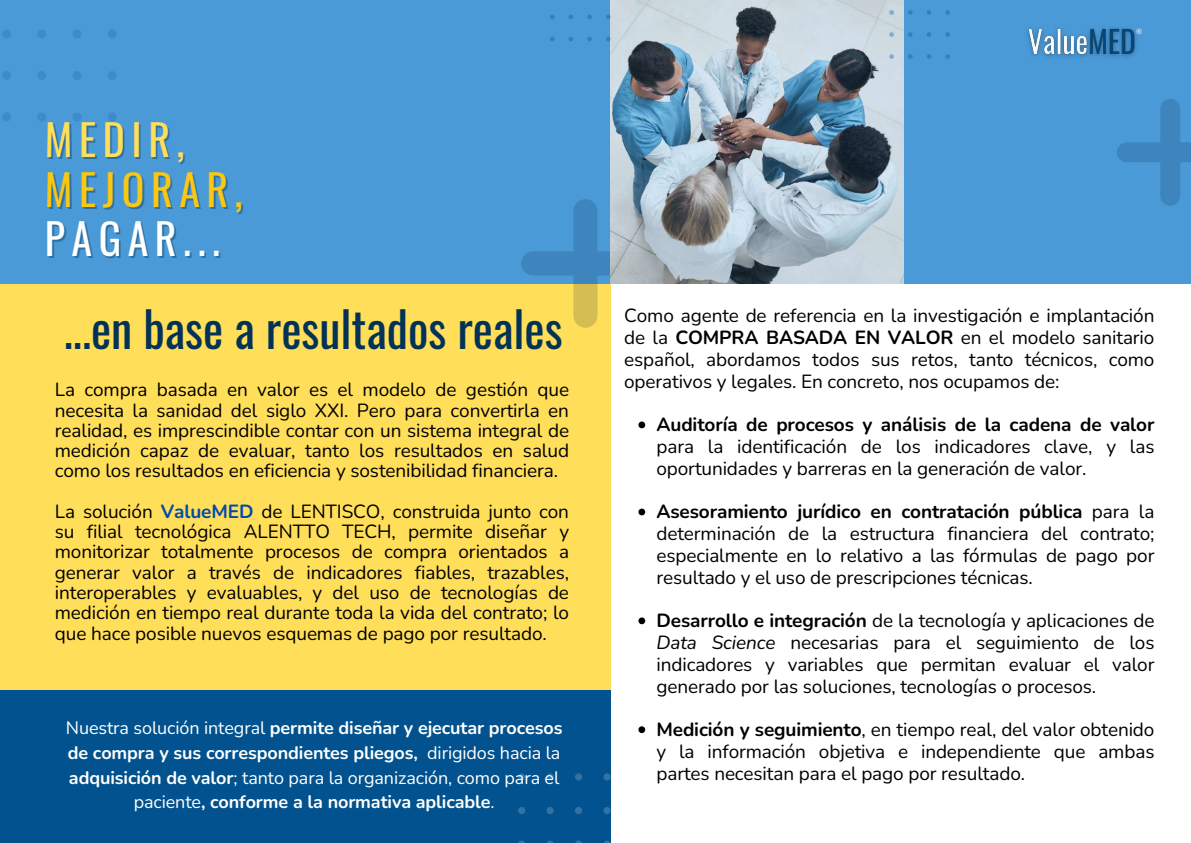
<style>
.page{position:relative;width:1191px;height:843px;background:#fff}
.page>*{position:absolute;margin:0;border:0;box-sizing:border-box;transform-origin:0 0}
.t1{font:48px "Oswald";color:#023257}
.t2{font:42px "Oswald";letter-spacing:.155em;color:#fac712}
.t3{font:42px "Oswald";letter-spacing:.155em;color:#fff}
.t4{font:42px "Oswald";letter-spacing:.155em;color:#ffde59}
.t5{font:19px/21.8px "Nunito";letter-spacing:-.005em;color:#000;text-align:justify}
.t6{font:700 19px "Nunito";letter-spacing:-.005em;color:#000}
.t7{font:700 18px/24.8px "Nunito";letter-spacing:-.005em;color:#fff;text-align:center}
.t8{font:7.4px "Nunito";color:#fff}
.s1{font-weight:700;color:#004aad}
.s2{font-weight:400}
.s3{font-weight:700}
.s4{font-style:italic}
</style>
<div class="page">
<div style="left:0;top:0;width:610px;height:842px;background:#ffde59"></div>
<div style="left:0;top:0;width:610px;height:283px;background:#4a9ad8"></div>
<div style="left:917px;top:0;width:273px;height:283px;background:#4a9ad8"></div>
<div style="left:610px;top:0;width:308px;height:283px;background:#4a9ad8"></div>
<svg style="left:2px;top:30px;width:114px;height:91px"></svg>
<svg style="left:521px;top:199px;width:128px;height:128px"></svg>
<img style="left:610px;top:0;width:293px;height:283px">
<div style="left:0;top:690px;width:610px;height:152px;background:#01528e"></div>
<svg style="left:518px;top:773px;width:92px;height:69px"></svg>
<svg style="left:550px;top:15px;width:60px;height:26px"></svg>
<svg style="left:1117px;top:99px;width:73px;height:106px"></svg>
<svg style="left:889px;top:0;width:60px;height:59px"></svg>
<svg style="left:638px;top:421px;width:7px;height:7px"></svg>
<svg style="left:638px;top:508px;width:7px;height:7px"></svg>
<svg style="left:638px;top:617px;width:7px;height:7px"></svg>
<svg style="left:638px;top:726px;width:7px;height:6px"></svg>
<img style="left:1027px;top:28px;width:110px;height:30px">
<h2 class="t4" style="left:45px;top:107px;width:141px">MEDIR,</h2>
<h2 class="t2" style="left:45px;top:156px;width:199px">MEJORAR,</h2>
<h2 class="t3" style="left:45px;top:206px;width:177px">PAGAR...</h2>
<h1 class="t1" style="left:64px;top:292px;width:500px">...en base a resultados reales</h1>
<p class="t5" style="left:55px;top:380px;width:515px;line-height:20.2px">La compra basada en valor es el modelo de gestión que necesita la sanidad del siglo XXI. Pero para convertirla en realidad, es imprescindible contar con un sistema integral de medición capaz de evaluar, tanto los resultados en salud como los resultados en eficiencia y sostenibilidad financiera.</p>
<p class="t5" style="left:55px;top:501px;width:515px;line-height:20.2px">La solución <span class="s1">ValueMED</span> de LENTISCO, construida junto con su filial tecnológica ALENTTO TECH, permite diseñar y monitorizar totalmente procesos de compra orientados a generar valor a través de indicadores fiables, trazables, interoperables y evaluables, y del uso de tecnologías de medición en tiempo real durante toda la vida del contrato; lo que hace posible nuevos esquemas de pago por resultado.</p>
<p class="t7" style="left:66px;top:715px;width:498px"><span class="s2">Nuestra solución integral</span> permite diseñar y ejecutar procesos de compra y sus correspondientes pliegos, <span class="s2">dirigidos hacia la </span>adquisición de valor<span class="s2">; tanto para la organización, como para el paciente</span>, conforme a la normativa aplicable<span class="s2">.</span></p>
<p class="t8" style="left:1135px;top:26px;width:8px">®</p>
<p class="t5" style="left:624px;top:305px;width:531px">Como agente de referencia en la investigación e implantación de la <span class="s3">COMPRA BASADA EN VALOR</span> en el modelo sanitario español, abordamos todos sus retos, tanto técnicos, como operativos y legales. En concreto, nos ocupamos de:</p>
<p class="t6" style="left:656px;top:412px;width:499px">Auditoría de procesos y análisis de la cadena de valor</p>
<p class="t5" style="left:656px;top:436px;width:499px">para la identificación de los indicadores clave, y las oportunidades y barreras en la generación de valor.</p>
<p class="t5" style="left:656px;top:501px;width:499px"><span class="s3">Asesoramiento jurídico en contratación pública</span> para la determinación de la estructura financiera del contrato; especialmente en lo relativo a las fórmulas de pago por resultado y el uso de prescripciones técnicas.</p>
<p class="t5" style="left:656px;top:610px;width:499px"><span class="s3">Desarrollo e integración</span> de la tecnología y aplicaciones de <span class="s4">Data Science</span> necesarias para el seguimiento de los indicadores y variables que permitan evaluar el valor generado por las soluciones, tecnologías o procesos.</p>
<p class="t5" style="left:656px;top:718px;width:499px"><span class="s3">Medición y seguimiento</span>, en tiempo real, del valor obtenido y la información objetiva e independiente que ambas partes necesitan para el pago por resultado.</p>
</div>
